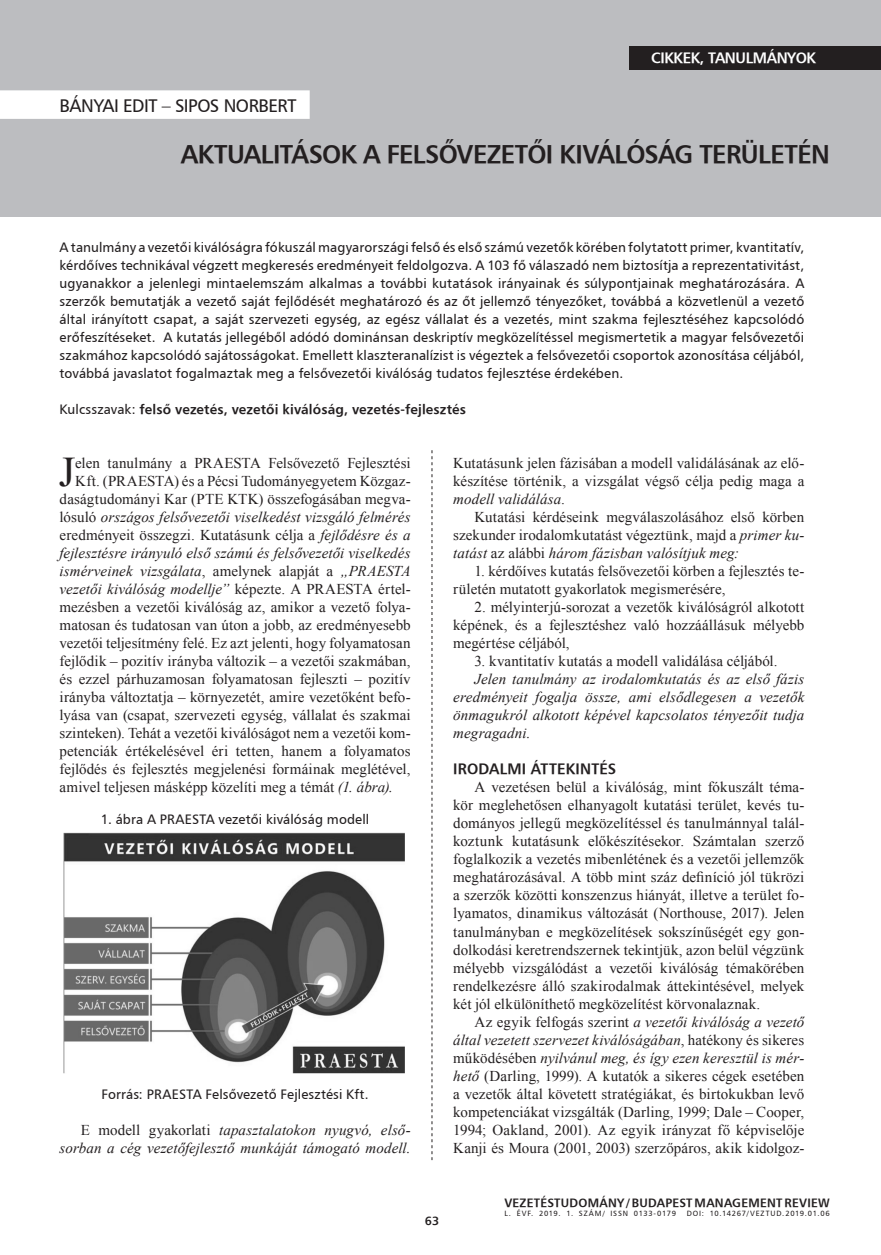
<style>
.page{position:relative;width:881px;height:1255px;background:#fff}
.page>*{position:absolute;margin:0;border:0;box-sizing:border-box;transform-origin:0 0}
.Iniciálé{font:42.15px "Times New Roman";color:#231f20}
.kenyérszöveg_behúzás{font:25.5px "H Humanist 777 BT Bold";letter-spacing:-.025em;color:#231f20}
.kenyérszöveg_behúzás-2{font:18px "H Humanist 777 BT";letter-spacing:-.025em;color:#231f20}
.kenyérszöveg_opcioná{font:15px/18px "Times New Roman";letter-spacing:.005em;color:#231f20;text-align:justify}
.Iniciálé-2{font:15px "Times New Roman";letter-spacing:.005em;color:#231f20}
.kenyérszöveg_opcioná-2{font:italic 15px/18px "Times New Roman";letter-spacing:.005em;color:#231f20;text-align:right}
.Iniciálé-3{font:italic 15px "Times New Roman";letter-spacing:.005em;color:#231f20}
.Kiemelés_II{font:15px "H Humanist 777 BT Bold";letter-spacing:.01em;color:#231f20}
.t1{font:15px "H Humanist 777 BT Bold";letter-spacing:-.025em;color:#fff}
.Kezdő_oldal_bevezető{font:13.5px/18px "H Humanist 777 BT";letter-spacing:.01em;color:#231f20;text-align:justify}
.Táblázat_cím{font:13.5px "H Humanist 777 BT";letter-spacing:.01em;color:#231f20}
.Kezdő_oldal_bevezető-2{font:13.5px "H Humanist 777 BT Bold";letter-spacing:.01em;color:#231f20}
.t2{font:12px "H Humanist 777 BT Bold";letter-spacing:.02em;color:#231f20}
.t3{font:7.5px "H Humanist 777 BT";letter-spacing:.105em;color:#231f20}
.s1{font-family:"H Humanist 777 BT"}
.s2{font-style:normal}
.s3{font-style:italic}
</style>
<div class="page">
<svg style="left:431px;top:450px;width:1px;height:710px"></svg>
<img style="left:63px;top:832px;width:342px;height:242px">
<div style="left:0;top:0;width:880px;height:216px;background:#bcbdc0"></div>
<div style="left:629px;top:46px;width:251px;height:23px;background:#231f20"></div>
<div style="left:0;top:90px;width:309px;height:29px;background:#fff"></div>
<p class="kenyérszöveg_behúzás-2" style="left:60px;top:94px;width:238px">BÁNYAI EDIT – SIPOS NORBERT</p>
<p class="t1" style="left:651px;top:49px;width:166px">CIKKEK, TANULMÁNYOK</p>
<p class="kenyérszöveg_behúzás" style="left:181px;top:138px;width:650px">AKTUALITÁSOK A FELSŐVEZETŐI KIVÁLÓSÁG TERÜLETÉN</p>
<p class="Kezdő_oldal_bevezető" style="left:60px;top:238px;width:746px">A tanulmány a vezetői kiválóságra fókuszál magyarországi felső és első számú vezetők körében folytatott primer, kvantitatív, kérdőíves technikával végzett megkeresés eredményeit feldolgozva. A 103 fő válaszadó nem biztosítja a reprezentativitást, ugyanakkor a jelenlegi mintaelemszám alkalmas a további kutatások irányainak és súlypontjainak meghatározására. A szerzők bemutatják a vezető saját fejlődését meghatározó és az őt jellemző tényezőket, továbbá a közvetlenül a vezető által irányított csapat, a saját szervezeti egység, az egész vállalat és a vezetés, mint szakma fejlesztéséhez kapcsolódó erőfeszítéseket. A kutatás jellegéből adódó dominánsan deskriptív megközelítéssel megismertetik a magyar felsővezetői szakmához kapcsolódó sajátosságokat. Emellett klaszteranalízist is végeztek a felsővezetői csoportok azonosítása céljából, továbbá javaslatot fogalmaztak meg a felsővezetői kiválóság tudatos fejlesztése érdekében.</p>
<p class="Kezdő_oldal_bevezető-2" style="left:60px;top:401px;width:408px"><span class="s1">Kulcsszavak:</span> felső vezetés, vezetői kiválóság, vezetés-fejlesztés</p>
<p class="Iniciálé" style="left:59px;top:444px;width:18px">J</p>
<p class="Iniciálé-2" style="left:75px;top:453px;width:337px">elen tanulmány a PRAESTA Felsővezető Fejlesztési</p>
<p class="Iniciálé-2" style="left:75px;top:471px;width:337px">Kft. (PRAESTA) és a Pécsi Tudományegyetem Közgaz-</p>
<p class="Iniciálé-2" style="left:60px;top:489px;width:352px">daságtudományi Kar (PTE KTK) összefogásában megva-</p>
<p class="Iniciálé-3" style="left:60px;top:507px;width:352px"><span class="s2">lósuló</span> országos felsővezetői viselkedést vizsgáló felmérés</p>
<p class="Iniciálé-2" style="left:60px;top:525px;width:352px">eredményeit összegzi. Kutatásunk célja a <span class="s3">fejlődésre és a</span></p>
<p class="Iniciálé-3" style="left:60px;top:543px;width:352px">fejlesztésre irányuló első számú és felsővezetői viselkedés</p>
<p class="Iniciálé-3" style="left:60px;top:561px;width:352px">ismérveinek vizsgálata<span class="s2">, amelynek alapját a</span> „PRAESTA</p>
<p class="Iniciálé-3" style="left:60px;top:579px;width:352px">vezetői kiválóság modellje” <span class="s2">képezte. A PRAESTA értel-</span></p>
<p class="Iniciálé-2" style="left:60px;top:597px;width:352px">mezésben a vezetői kiválóság az, amikor a vezető folya-</p>
<p class="Iniciálé-2" style="left:60px;top:615px;width:352px">matosan és tudatosan van úton a jobb, az eredményesebb</p>
<p class="Iniciálé-2" style="left:60px;top:633px;width:352px">vezetői teljesítmény felé. Ez azt jelenti, hogy folyamatosan</p>
<p class="Iniciálé-2" style="left:60px;top:651px;width:352px">fejlődik – pozitív irányba változik – a vezetői szakmában,</p>
<p class="Iniciálé-2" style="left:60px;top:669px;width:352px">és ezzel párhuzamosan folyamatosan fejleszti – pozitív</p>
<p class="Iniciálé-2" style="left:60px;top:687px;width:352px">irányba változtatja – környezetét, amire vezetőként befo-</p>
<p class="Iniciálé-2" style="left:60px;top:705px;width:352px">lyása van (csapat, szervezeti egység, vállalat és szakmai</p>
<p class="Iniciálé-2" style="left:60px;top:723px;width:352px">szinteken). Tehát a vezetői kiválóságot nem a vezetői kom-</p>
<p class="Iniciálé-2" style="left:60px;top:741px;width:352px">petenciák értékelésével éri tetten, hanem a folyamatos</p>
<p class="Iniciálé-2" style="left:60px;top:759px;width:352px">fejlődés és fejlesztés megjelenési formáinak meglétével,</p>
<p class="Iniciálé-2" style="left:60px;top:777px;width:335px">amivel teljesen másképp közelíti meg a témát <span class="s3">(1. ábra).</span></p>
<p class="Táblázat_cím" style="left:101px;top:810px;width:270px">1. ábra A PRAESTA vezetői kiválóság modell</p>
<p class="Táblázat_cím" style="left:101px;top:1085px;width:268px">Forrás: PRAESTA Felsővezető Fejlesztési Kft.</p>
<p class="kenyérszöveg_opcioná-2" style="left:60px;top:1120px;width:352px"><span class="s2">E modell gyakorlati</span> tapasztalatokon nyugvó, első&shy;sorban a cég vezetőfejlesztő munkáját támogató modell.</p>
<p class="kenyérszöveg_opcioná" style="left:453px;top:454px;width:352px">Kutatásunk jelen fázisában a modell validálásának az elő&shy;készítése történik, a vizsgálat végső célja pedig maga a <span class="s3">modell validálása</span>.</p>
<p class="kenyérszöveg_opcioná" style="left:453px;top:508px;width:352px;text-indent:21px">Kutatási kérdéseink megválaszolásához első körben szekunder irodalomkutatást végeztünk, majd a <span class="s3">primer ku&shy;tatást</span> az alábbi <span class="s3">három fázisban valósítjuk meg:</span></p>
<p class="kenyérszöveg_opcioná" style="left:453px;top:562px;width:352px;text-indent:21px">1. kérdőíves kutatás felsővezetői körben a fejlesztés te&shy;rületén mutatott gyakorlatok megismerésére,</p>
<p class="kenyérszöveg_opcioná" style="left:453px;top:598px;width:352px;text-indent:21px">2. mélyinterjú-sorozat a vezetők kiválóságról alkotott képének, és a fejlesztéshez való hozzáállásuk mélyebb megértése céljából,</p>
<p class="kenyérszöveg_opcioná" style="left:474px;top:652px;width:304px">3. kvantitatív kutatás a modell validálása céljából.</p>
<p class="kenyérszöveg_opcioná-2" style="left:453px;top:670px;width:352px;text-align:justify;text-indent:21px">Jelen tanulmány az irodalomkutatás és az első fázis eredményeit fogalja össze, ami elsődlegesen a vezetők önmagukról alkotott képével kapcsolatos tényezőit tudja megragadni.</p>
<p class="Kiemelés_II" style="left:453px;top:759px;width:164px">IRODALMI ÁTTEKINTÉS</p>
<p class="kenyérszöveg_opcioná" style="left:453px;top:778px;width:352px;text-indent:21px">A vezetésen belül a kiválóság, mint fókuszált téma&shy;kör meglehetősen elhanyagolt kutatási terület, kevés tu&shy;dományos jellegű megközelítéssel és tanulmánnyal talál&shy;koztunk kutatásunk előkészítésekor. Számtalan szerző foglalkozik a vezetés mibenlétének és a vezetői jellemzők meghatározásával. A több mint száz definíció jól tükrözi a szerzők közötti konszenzus hiányát, illetve a terület fo&shy;lyamatos, dinamikus változását (Northouse, 2017). Jelen tanulmányban e megközelítések sokszínűségét egy gon&shy;dolkodási keretrendszernek tekintjük, azon belül végzünk mélyebb vizsgálódást a vezetői kiválóság témakörében rendelkezésre álló szakirodalmak áttekintésével, melyek két jól elkülöníthető megközelítést körvonalaznak.</p>
<p class="kenyérszöveg_opcioná" style="left:453px;top:1012px;width:352px;text-indent:21px">Az egyik felfogás szerint <span class="s3">a vezetői kiválóság a vezető által vezetett szervezet kiválóságában</span>, hatékony és sikeres működésében <span class="s3">nyilvánul meg, és így ezen keresztül is mér&shy;hető</span> (Darling, 1999). A kutatók a sikeres cégek esetében a vezetők által követett stratégiákat, és birtokukban levő kompetenciákat vizsgálták (Darling, 1999; Dale – Cooper, 1994; Oakland, 2001). Az egyik irányzat fő képviselője Kanji és Moura (2001, 2003) szerzőpáros, akik kidolgoz-</p>
<p class="t2" style="left:424px;top:1212px;width:16px">63</p>
<p class="t2" style="left:504px;top:1194px;width:327px">VEZETÉSTUDOMÁNY / BUDAPEST MANAGEMENT REVIEW</p>
<p class="t3" style="left:504px;top:1208px;width:173px">L. ÉVF. 2019. 1. SZÁM/ ISSN 0133-0179</p>
<p class="t3" style="left:686px;top:1208px;width:145px">DOI: 10.14267/VEZTUD.2019.01.06</p>
</div>
